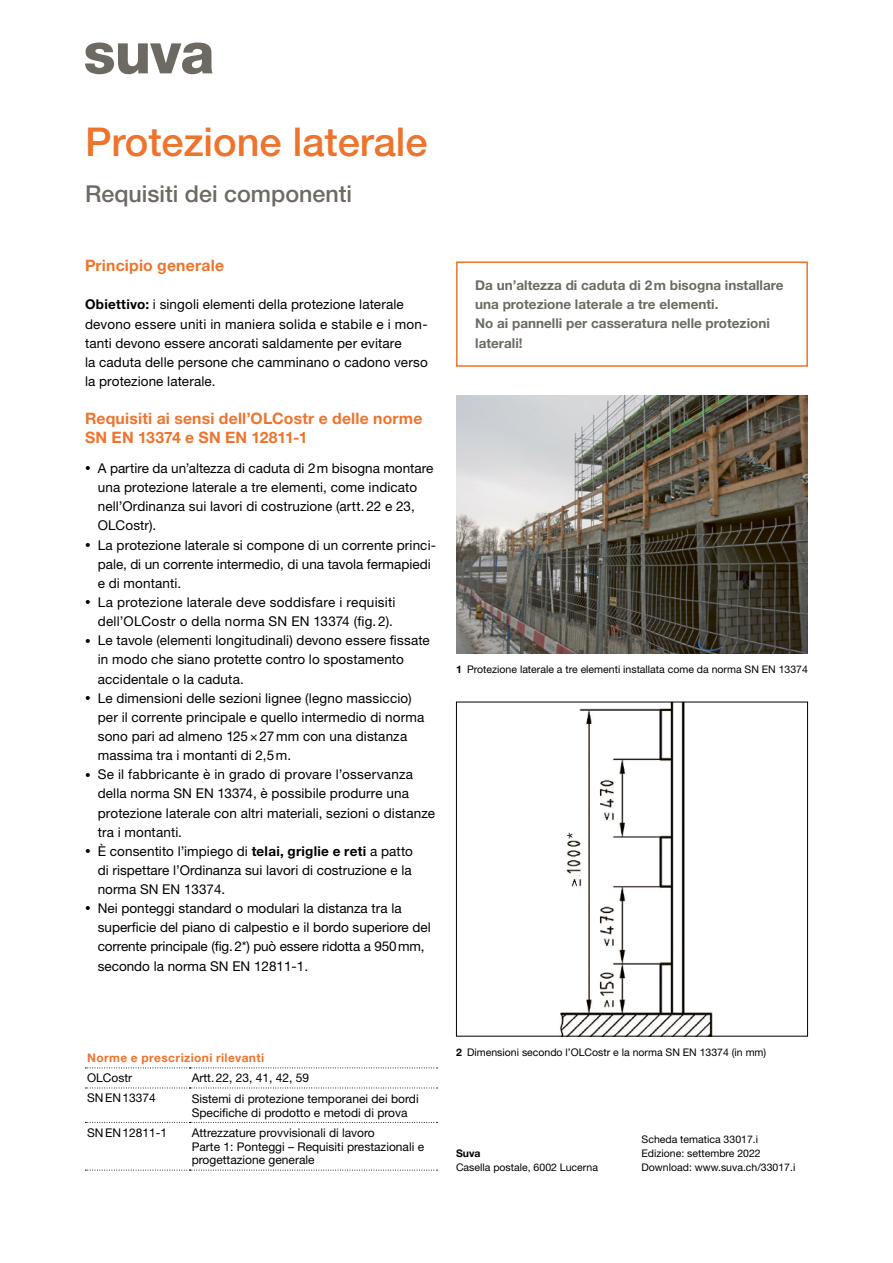
<style>
.page{position:relative;width:893px;height:1263px;background:#fff}
.page>*{position:absolute;margin:0;border:0;box-sizing:border-box;transform-origin:0 0}
.t1{font:500 39.75px "Helvetica Neue LT Std";color:#ee742d}
.t2{font:500 23.25px "Helvetica Neue LT Std";color:#6d6a63}
.t3{font:300 19.5px "Helvetica Neue LT Std";color:#000}
.t4{font:700 15.75px/19.2px "Helvetica Neue LT Std";letter-spacing:.015em;color:#ee742d}
.t5{font:13.5px/19.2px "Helvetica Neue LT Std";letter-spacing:.01em;color:#000}
.t6{font:700 13.5px/19.2px "Helvetica Neue LT Std";color:#6d6a63}
.t7{font:12px/13.8px "Helvetica Neue LT Std";color:#000}
.t8{font:700 12px "Helvetica Neue LT Std";letter-spacing:.03em;color:#ee742d}
.t9{font:10.5px/13.8px "Helvetica Neue LT Std";color:#000}
.t10{font:700 10.5px "Helvetica Neue LT Std";color:#000}
.s1{font-weight:700}
.s2{font-size:11.25px}
</style>
<div class="page">
<img style="left:456px;top:395px;width:352px;height:259px">
<img style="left:560px;top:704px;width:153px;height:330px">
<div style="left:568px;top:875px;width:16px;height:6px;background:#fff"></div>
<img style="left:568px;top:877px;width:16px;height:12px">
<div style="left:601px;top:996px;width:15px;height:6px;background:#fff"></div>
<img style="left:601px;top:998px;width:15px;height:12px">
<img style="left:601px;top:936px;width:15px;height:11px">
<div style="left:601px;top:808px;width:15px;height:6px;background:#fff"></div>
<img style="left:601px;top:812px;width:15px;height:9px">
<div style="left:456px;top:702px;width:352px;height:334px;border:1px solid #000"></div>
<div style="left:456px;top:261px;width:352px;height:106px;border:2px solid #ee742d"></div>
<svg style="left:85px;top:1087px;width:353px;height:1px"></svg>
<svg style="left:85px;top:1122px;width:353px;height:1px"></svg>
<svg style="left:85px;top:1170px;width:353px;height:1px"></svg>
<svg style="left:85px;top:1067px;width:353px;height:1px"></svg>
<svg style="left:85px;top:43px;width:128px;height:31px"></svg>
<h1 class="t1" style="left:85px;top:118px;width:344px">Protezione laterale</h1>
<h2 class="t2" style="left:85px;top:180px;width:269px">Requisiti dei componenti</h2>
<p class="t4" style="left:85px;top:256px;width:141px">Principio generale</p>
<p class="t5" style="left:85px;top:295px;width:344px"><span class="s1">Obiettivo:</span> i singoli elementi della protezione laterale devono essere uniti in maniera solida e stabile e i mon&shy;tanti devono essere ancorati saldamente per evitare<br>la caduta delle persone che camminano o cadono verso la protezione laterale.</p>
<p class="t4" style="left:85px;top:409px;width:339px">Requisiti ai sensi dell’OLCostr e delle norme<br>SN EN 13374 e SN EN 12811-1</p>
<p class="t5" style="left:98px;top:458px;width:337px;text-indent:-13px"><span class="s2">•</span> A partire da un’altezza di caduta di 2m bisogna montare una protezione laterale a tre elementi, come indicato nell’Ordinanza sui lavori di costruzione (artt.22 e 23, OLCostr).</p>
<p class="t5" style="left:98px;top:535px;width:340px;text-indent:-13px"><span class="s2">•</span> La protezione laterale si compone di un corrente princi&shy;pale, di un corrente intermedio, di una tavola fermapiedi e di montanti.</p>
<p class="t5" style="left:85px;top:592px;width:312px;text-align:right"><span class="s2">•</span> La protezione laterale deve soddisfare i requisiti dell’OLCostr o della norma SN EN 13374 (fig. 2).</p>
<p class="t5" style="left:98px;top:631px;width:333px;text-indent:-13px"><span class="s2">•</span> Le tavole (elementi longitudinali) devono essere fissate in modo che siano protette contro lo spostamento accidentale o la caduta.</p>
<p class="t5" style="left:98px;top:688px;width:328px;text-indent:-13px"><span class="s2">•</span> Le dimensioni delle sezioni lignee (legno massiccio) per il corrente principale e quello intermedio di norma sono pari ad almeno 125×27mm con una distanza massima tra i montanti di 2,5m.</p>
<p class="t5" style="left:98px;top:765px;width:339px;text-indent:-13px"><span class="s2">•</span> Se il fabbricante è in grado di provare l’osservanza della norma SN EN 13374, è possibile produrre una protezione laterale con altri materiali, sezioni o distanze tra i montanti.</p>
<p class="t5" style="left:98px;top:841px;width:317px;text-align:justify;text-indent:-13px"><span class="s2">•</span> È consentito l’impiego di <span class="s1">telai, griglie e reti</span> a patto di rispettare l’Ordinanza sui lavori di costruzione e la norma SN EN 13374.</p>
<p class="t5" style="left:98px;top:899px;width:335px;text-indent:-13px"><span class="s2">•</span> Nei ponteggi standard o modulari la distanza tra la superficie del piano di calpestio e il bordo superiore del corrente principale (fig.2*) può essere ridotta a 950mm, secondo la norma SN EN 12811-1.</p>
<p class="t6" style="left:475px;top:275px;width:310px">Da un’altezza di caduta di 2m bisogna installare una protezione laterale a tre elementi.<br>No ai pannelli per casseratura nelle protezioni laterali!</p>
<p class="t9" style="left:456px;top:662px;width:353px"><span class="s1">1</span> Protezione laterale a tre elementi installata come da norma SN EN 13374</p>
<h3 class="t3" style="left:562px;top:839px;width:8px;rotate:-90deg">*</h3>
<p class="t8" style="left:87px;top:1050px;width:179px">Norme e prescrizioni rilevanti</p>
<p class="t7" style="left:87px;top:1071px;width:47px">OLCostr</p>
<p class="t7" style="left:192px;top:1071px;width:119px">Artt.22, 23, 41, 42, 59</p>
<p class="t7" style="left:87px;top:1091px;width:70px">SNEN13374</p>
<p class="t7" style="left:192px;top:1091px;width:228px">Sistemi di protezione temporanei dei bordi<br>Specifiche di prodotto e metodi di prova</p>
<p class="t7" style="left:87px;top:1125px;width:82px">SNEN12811-1</p>
<p class="t7" style="left:192px;top:1125px;width:234px">Attrezzature provvisionali di lavoro<br>Parte 1: Ponteggi – Requisiti prestazionali e progettazione generale</p>
<p class="t9" style="left:456px;top:1045px;width:312px"><span class="s1">2</span> Dimensioni secondo l’OLCostr e la norma SN EN 13374 (in mm)</p>
<p class="t10" style="left:456px;top:1146px;width:26px">Suva</p>
<p class="t9" style="left:456px;top:1160px;width:143px">Casella postale, 6002 Lucerna</p>
<p class="t9" style="left:642px;top:1132px;width:155px">Scheda tematica 33017.i<br>Edizione: settembre 2022<br>Download: www.suva.ch/33017.i</p>
</div>
